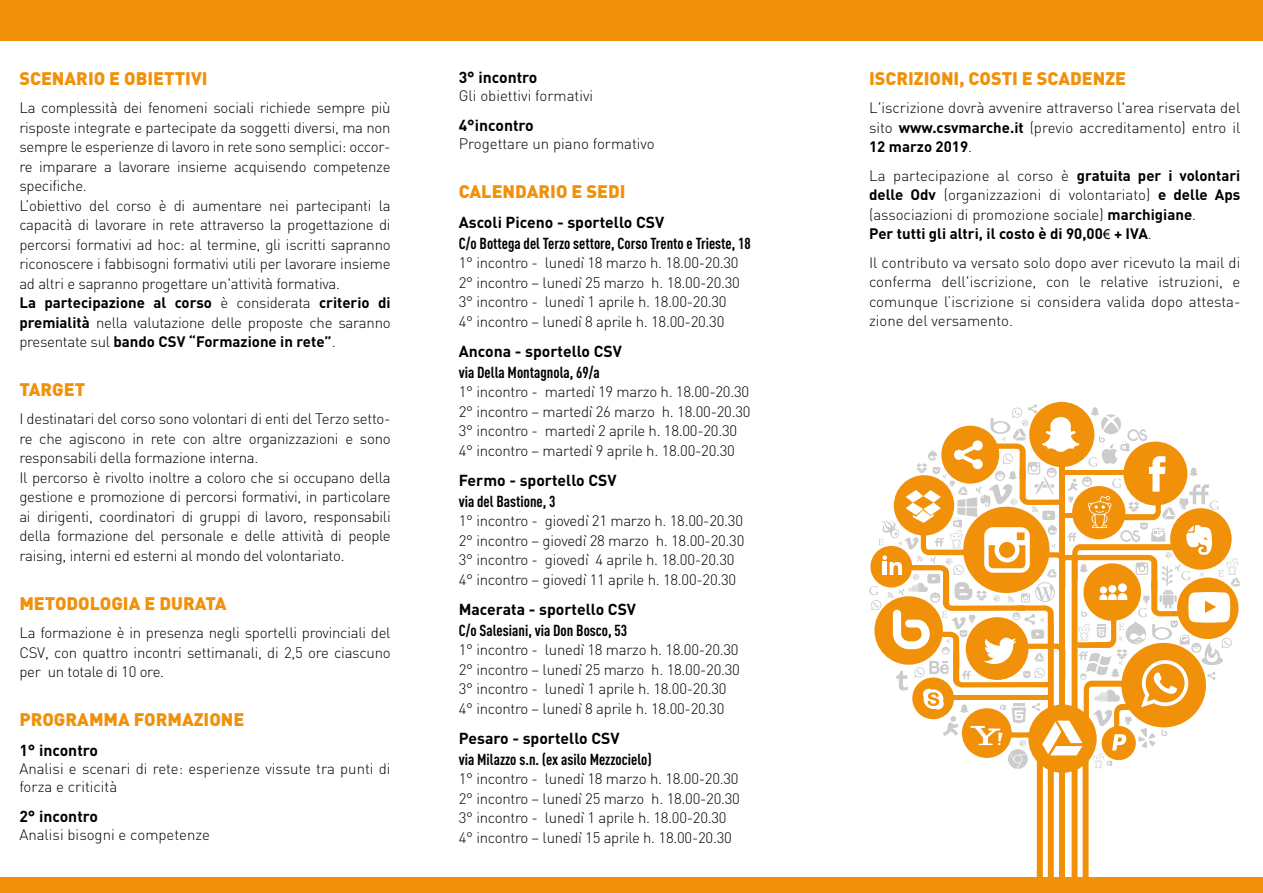
<style>
.page{position:relative;width:1263px;height:893px;background:#fff}
.page>*{position:absolute;margin:0;border:0;box-sizing:border-box;transform-origin:0 0}
.t1{font:900 18px "DIN";color:#f1910a}
.t2{font:700 15.75px "DIN Cond";color:#000}
.t3{font:700 15.75px "DIN";color:#000}
.t4{font:300 15px/19.5px "DIN";letter-spacing:-.02em;color:#000}
.t5{font:300 15px/19.5px "DIN";color:#000}
.s1{font-weight:700}
.s2{font-family:"Myriad Pro";font-weight:400}
</style>
<div class="page">
<div style="left:0;top:0;width:1263px;height:40px;background:#f1910a"></div>
<div style="left:0;top:878px;width:1263px;height:15px;background:#f1910a"></div>
<svg style="left:869px;top:404px;width:371px;height:474px"></svg>
<p class="t1" style="left:19px;top:66px;width:190px">SCENARIO E OBIETTIVI</p>
<p class="t4" style="left:19px;top:98px;width:373px">La complessità dei fenomeni sociali richiede sempre più risposte integrate e partecipate da soggetti diversi, ma non sempre le esperienze di lavoro in rete sono semplici: occor&shy;re imparare a lavorare insieme acquisendo competenze specifiche.<br>L’obiettivo del corso è di aumentare nei partecipanti la capacità di lavorare in rete attraverso la progettazione di percorsi formativi ad hoc: al termine, gli iscritti sapranno riconoscere i fabbisogni formativi utili per lavorare insieme ad altri e sapranno progettare un'attività formativa.<br><span class="s1">La partecipazione al corso</span> è considerata <span class="s1">criterio di premialità</span> nella valutazione delle proposte che saranno presentate sul <span class="s1">bando CSV “Formazione in rete”</span>.</p>
<p class="t1" style="left:19px;top:377px;width:68px">TARGET</p>
<p class="t4" style="left:19px;top:409px;width:373px">I destinatari del corso sono volontari di enti del Terzo setto&shy;re che agiscono in rete con altre organizzazioni e sono responsabili della formazione interna.<br>Il percorso è rivolto inoltre a coloro che si occupano della gestione e promozione di percorsi formativi, in particolare ai dirigenti, coordinatori di gruppi di lavoro, responsabili della formazione del personale e delle attività di people raising, interni ed esterni al mondo del volontariato.</p>
<p class="t1" style="left:19px;top:591px;width:209px">METODOLOGIA E DURATA</p>
<p class="t4" style="left:19px;top:623px;width:373px;text-align:justify">La formazione è in presenza negli sportelli provinciali del CSV, con quattro incontri settimanali, di 2,5 ore ciascuno per un totale di 10 ore.</p>
<p class="t1" style="left:19px;top:707px;width:227px">PROGRAMMA FORMAZIONE</p>
<p class="t3" style="left:19px;top:740px;width:80px">1° incontro</p>
<p class="t5" style="left:19px;top:759px;width:373px;line-height:18px">Analisi e scenari di rete: esperienze vissute tra punti di forza e criticità</p>
<p class="t3" style="left:19px;top:806px;width:80px">2° incontro</p>
<p class="t5" style="left:19px;top:824px;width:192px">Analisi bisogni e competenze</p>
<p class="t3" style="left:459px;top:67px;width:80px">3° incontro</p>
<p class="t5" style="left:459px;top:86px;width:136px">Gli obiettivi formativi</p>
<p class="t3" style="left:459px;top:115px;width:77px">4°incontro</p>
<p class="t5" style="left:459px;top:134px;width:198px">Progettare un piano formativo</p>
<p class="t1" style="left:459px;top:179px;width:168px">CALENDARIO E SEDI</p>
<p class="t3" style="left:459px;top:212px;width:207px">Ascoli Piceno - sportello CSV</p>
<p class="t2" style="left:459px;top:234px;width:294px">C/o Bottega del Terzo settore, Corso Trento e Trieste, 18</p>
<p class="t4" style="left:459px;top:253px;width:283px">1° incontro - lunedì 18 marzo h. 18.00-20.30<br>2° incontro – lunedì 25 marzo h. 18.00-20.30<br>3° incontro - lunedì 1 aprile h. 18.00-20.30<br>4° incontro – lunedì 8 aprile h. 18.00-20.30</p>
<p class="t3" style="left:459px;top:341px;width:165px">Ancona - sportello CSV</p>
<p class="t2" style="left:459px;top:363px;width:143px">via Della Montagnola, 69/a</p>
<p class="t4" style="left:459px;top:382px;width:293px">1° incontro - martedì 19 marzo h. 18.00-20.30<br>2° incontro – martedì 26 marzo h. 18.00-20.30<br>3° incontro - martedì 2 aprile h. 18.00-20.30<br>4° incontro – martedì 9 aprile h. 18.00-20.30</p>
<p class="t3" style="left:459px;top:470px;width:159px">Fermo - sportello CSV</p>
<p class="t2" style="left:459px;top:492px;width:98px">via del Bastione, 3</p>
<p class="t4" style="left:459px;top:511px;width:287px">1° incontro - giovedì 21 marzo h. 18.00-20.30<br>2° incontro – giovedì 28 marzo h. 18.00-20.30<br>3° incontro - giovedì 4 aprile h. 18.00-20.30<br>4° incontro – giovedì 11 aprile h. 18.00-20.30</p>
<p class="t3" style="left:459px;top:599px;width:179px">Macerata - sportello CSV</p>
<p class="t2" style="left:459px;top:621px;width:170px">C/o Salesiani, via Don Bosco, 53</p>
<p class="t4" style="left:459px;top:640px;width:283px">1° incontro - lunedì 18 marzo h. 18.00-20.30<br>2° incontro – lunedì 25 marzo h. 18.00-20.30<br>3° incontro - lunedì 1 aprile h. 18.00-20.30<br>4° incontro – lunedì 8 aprile h. 18.00-20.30</p>
<p class="t3" style="left:459px;top:728px;width:162px">Pesaro - sportello CSV</p>
<p class="t2" style="left:459px;top:750px;width:194px">via Milazzo s.n. (ex asilo Mezzocielo)</p>
<p class="t4" style="left:459px;top:769px;width:283px">1° incontro - lunedì 18 marzo h. 18.00-20.30<br>2° incontro – lunedì 25 marzo h. 18.00-20.30<br>3° incontro - lunedì 1 aprile h. 18.00-20.30<br>4° incontro – lunedì 15 aprile h. 18.00-20.30</p>
<p class="t1" style="left:869px;top:66px;width:258px">ISCRIZIONI, COSTI E SCADENZE</p>
<p class="t4" style="left:869px;top:98px;width:373px;text-align:justify">L'iscrizione dovrà avvenire attraverso l'area riservata del sito <span class="s1">www.csvmarche.it</span> (previo accreditamento) entro il <span class="s1">12 marzo 2019</span>.</p>
<p class="t5" style="left:869px;top:166px;width:373px">La partecipazione al corso è <span class="s1">gratuita per i volontari delle Odv</span> (organizzazioni di volontariato) <span class="s1">e delle Aps </span>(associazioni di promozione sociale) <span class="s1">marchigiane</span>.<br><span class="s1">Per tutti gli altri, il costo è di 90,00</span><span class="s2">€</span> <span class="s1">+ IVA</span>.</p>
<p class="t4" style="left:869px;top:253px;width:373px;text-align:justify">Il contributo va versato solo dopo aver ricevuto la mail di conferma dell'iscrizione, con le relative istruzioni, e comunque l’iscrizione si considera valida dopo attesta&shy;zione del versamento.</p>
</div>
